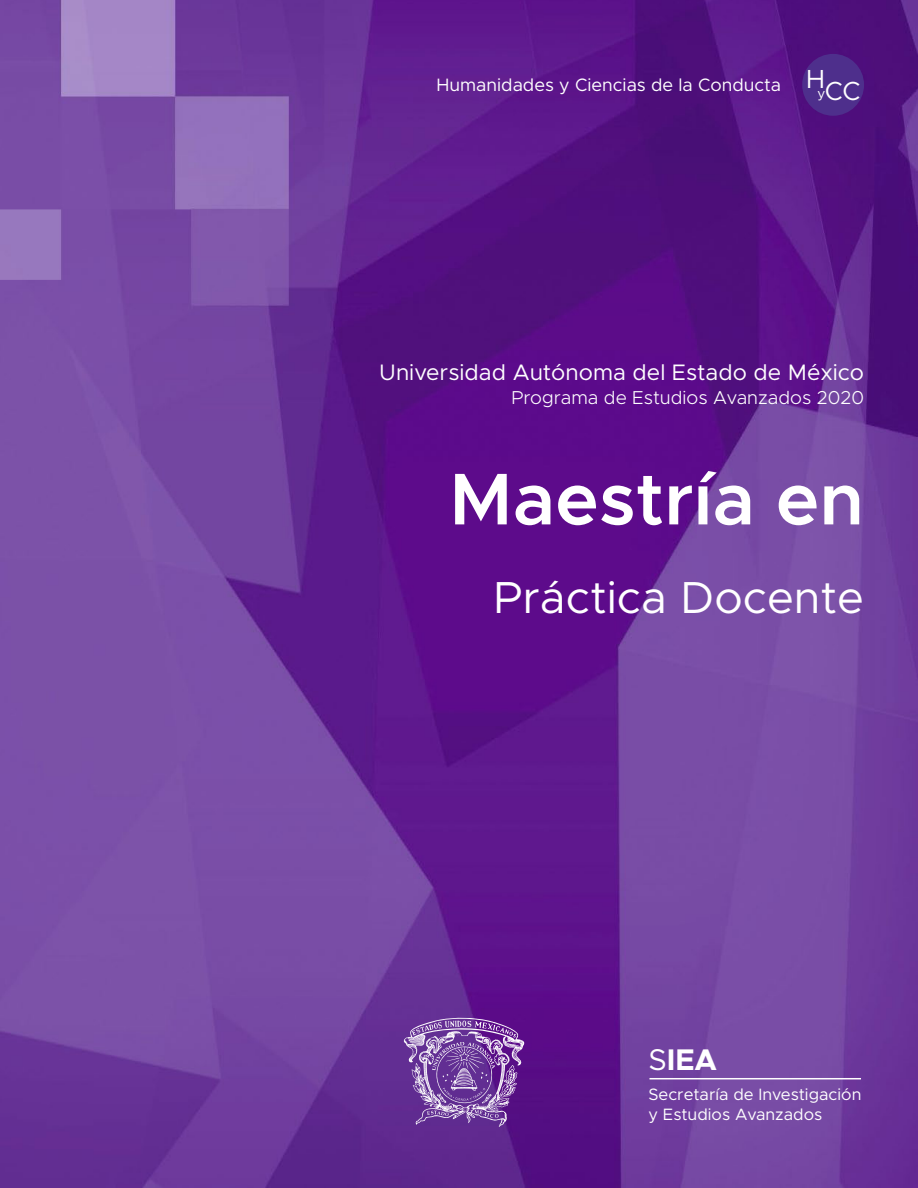
<style>
.page{position:relative;width:918px;height:1188px;background:#fff}
.page>*{position:absolute;margin:0;border:0;box-sizing:border-box;transform-origin:0 0}
.t1{font:600 73.5px "Metropolis";color:#fff}
.t2{font:45px "Metropolis";color:#fff}
.t3{font:700 30px "Metropolis";color:#fff}
.t4{font:26.25px "Metropolis";color:#fff}
.t5{font:22.5px "Metropolis";color:#fff}
.t6{font:300 18.75px "Metropolis";color:#fff}
.t7{font:18px "Metropolis";color:#fff}
.t8{font:16.5px "Metropolis";color:#fff}
.t9{font:13.5px "Metropolis";color:#fff}
.s1{font-weight:400}
</style>
<div class="page">
<img style="left:0;top:0;width:918px;height:1188px">
<div style="left:802px;top:54px;width:62px;height:62px;background:#4e2f8c;border-radius:50%"></div>
<svg style="left:404px;top:1017px;width:120px;height:110px;background:#8153a7"></svg>
<hr style="left:649px;top:1078px;width:212px;height:1px;background:#fff">
<p class="t7" style="left:436px;top:73px;width:346px">Humanidades y Ciencias de la Conducta</p>
<p class="t4" style="left:806px;top:63px;width:20px">H</p>
<p class="t4" style="left:825px;top:74px;width:37px">CC</p>
<p class="t9" style="left:817px;top:85px;width:10px">y</p>
<p class="t5" style="left:379px;top:358px;width:486px">Universidad Autónoma del Estado de México</p>
<p class="t6" style="left:511px;top:386px;width:354px">Programa de Estudios Avanzados 2020</p>
<p class="t1" style="left:449px;top:453px;width:416px">Maestría en</p>
<p class="t2" style="left:494px;top:569px;width:372px">Práctica Docente</p>
<p class="t3" style="left:648px;top:1040px;width:70px"><span class="s1">S</span>IEA</p>
<p class="t8" style="left:648px;top:1084px;width:215px">Secretaría de Investigación</p>
<p class="t8" style="left:648px;top:1104px;width:175px">y Estudios Avanzados</p>
</div>
